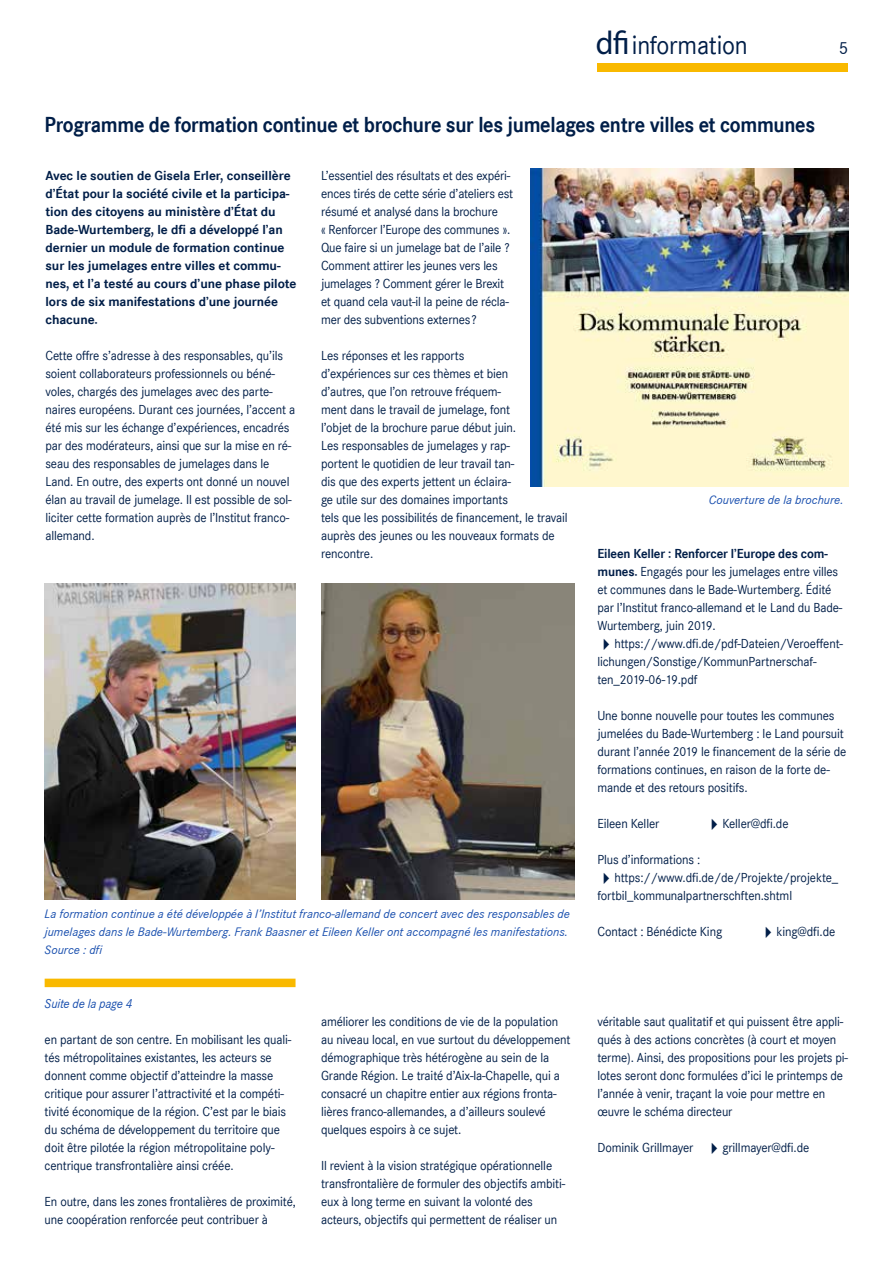
<style>
.page{position:relative;width:893px;height:1263px;background:#fff}
.page>*{position:absolute;margin:0;border:0;box-sizing:border-box;transform-origin:0 0}
.t1{font:27px "Corporate S";letter-spacing:-.01em;color:#001e48;scale:.95 1}
.t2{font:700 22.5px "Corporate S";letter-spacing:-.015em;color:#001e48;scale:.9 1}
.t3{font:18px "Corporate S";color:#001e48}
.t4{font:13.5px/18px "Corporate S";letter-spacing:-.01em;color:#001e48;scale:.95 1}
.t5{font:700 13.5px/18px "Corporate S";letter-spacing:-.005em;color:#001e48}
.t6{font:italic 13.5px "Corporate S";letter-spacing:-.01em;color:#194fae;scale:.95 1}
.t7{font:italic 12.75px/18px "Corporate S";color:#194fae}
.s1{font-family:"Myriad Pro";font-size:33px}
.s2{font-weight:700}
</style>
<div class="page">
<div style="left:597px;top:63px;width:251px;height:9px;background:#f9b900"></div>
<img style="left:531px;top:168px;width:318px;height:318px">
<img style="left:321px;top:584px;width:253px;height:315px">
<img style="left:45px;top:584px;width:251px;height:315px">
<div style="left:45px;top:979px;width:251px;height:8px;background:#f9b900"></div>
<h1 class="t1" style="left:596px;top:30px;width:161px"><span class="s1">dfi</span>information</h1>
<h3 class="t3" style="left:839px;top:38px;width:11px">5</h3>
<h2 class="t2" style="left:45px;top:112px;width:858px">Programme de formation continue et brochure sur les jumelages entre villes et communes</h2>
<p class="t5" style="left:45px;top:167px;width:252px">Avec le soutien de Gisela Erler, conseillère d’État pour la société civile et la participa&shy;tion des citoyens au ministère d’État du Bade-Wurtemberg, le dfi a développé l’an dernier un module de formation continue sur les jumelages entre villes et commu&shy;nes, et l’a testé au cours d’une phase pilote lors de six manifestations d’une journée chacune.</p>
<p class="t4" style="left:45px;top:347px;width:264px">Cette offre s’adresse à des responsables, qu’ils soient collaborateurs professionnels ou béné&shy;voles, chargés des jumelages avec des parte&shy;naires européens. Durant ces journées, l’accent a été mis sur les échange d’expériences, encadrés par des modérateurs, ainsi que sur la mise en ré&shy;seau des responsables de jumelages dans le Land. En outre, des experts ont donné un nouvel élan au travail de jumelage. Il est possible de sol&shy;liciter cette formation auprès de l’Institut franco&shy;allemand.</p>
<p class="t4" style="left:321px;top:167px;width:204px">L’essentiel des résultats et des expéri&shy;ences tirés de cette série d’ateliers est résumé et analysé dans la brochure<br>« Renforcer l’Europe des communes ».<br>Que faire si un jumelage bat de l’aile ?<br>Comment attirer les jeunes vers les jumelages ? Comment gérer le Brexit et quand cela vaut-il la peine de récla&shy;mer des subventions externes?</p>
<p class="t4" style="left:321px;top:347px;width:207px">Les réponses et les rapports d’expériences sur ces thèmes et bien d’autres, que l’on retrouve fréquem&shy;ment dans le travail de jumelage, font l’objet de la brochure parue début juin.<br>Les responsables de jumelages y rap&shy;portent le quotidien de leur travail tan&shy;dis que des experts jettent un éclaira&shy;ge utile sur des domaines importants</p>
<p class="t7" style="left:709px;top:491px;width:136px">Couverture de la brochure.</p>
<p class="t4" style="left:321px;top:509px;width:261px">tels que les possibilités de financement, le travail auprès des jeunes ou les nouveaux formats de rencontre.</p>
<p class="t4" style="left:597px;top:545px;width:259px"><span class="s2">Eileen Keller : Renforcer l’Europe des com&shy;munes.</span> Engagés pour les jumelages entre villes et communes dans le Bade-Wurtemberg. Édité par l’Institut franco-allemand et le Land du Bade-Wurtemberg, juin 2019.</p>
<p class="t4" style="left:597px;top:635px;width:260px">✔https://www.dfi.de/pdf-Dateien/Veroeffent&shy;lichungen/Sonstige/KommunPartnerschaf&shy;ten_2019-06-19.pdf</p>
<p class="t4" style="left:597px;top:707px;width:264px">Une bonne nouvelle pour toutes les communes jumelées du Bade-Wurtemberg : le Land poursuit durant l’année 2019 le financement de la série de formations continues, en raison de la forte de&shy;mande et des retours positifs.</p>
<p class="t4" style="left:597px;top:815px;width:67px">Eileen Keller</p>
<p class="t4" style="left:705px;top:815px;width:89px">✔Keller@dfi.de</p>
<p class="t4" style="left:597px;top:851px;width:110px">Plus d’informations :</p>
<p class="t4" style="left:597px;top:869px;width:255px">✔https://www.dfi.de/de/Projekte/projekte_ fortbil_kommunalpartnerschften.shtml</p>
<p class="t4" style="left:597px;top:923px;width:133px">Contact : Bénédicte King</p>
<p class="t4" style="left:759px;top:923px;width:81px">✔king@dfi.de</p>
<p class="t7" style="left:45px;top:905px;width:527px">La formation continue a été développée à l’Institut franco-allemand de concert avec des responsables de jumelages dans le Bade-Wurtemberg. Frank Baasner et Eileen Keller ont accompagné les manifestations.<br>Source : dfi</p>
<p class="t6" style="left:45px;top:996px;width:94px">Suite de la page 4</p>
<p class="t4" style="left:45px;top:1031px;width:261px">en partant de son centre. En mobilisant les quali&shy;tés métropolitaines existantes, les acteurs se donnent comme objectif d’atteindre la masse critique pour assurer l’attractivité et la compéti&shy;tivité économique de la région. C’est par le biais du schéma de développement du territoire que doit être pilotée la région métropolitaine poly&shy;centrique transfrontalière ainsi créée.</p>
<p class="t4" style="left:45px;top:1193px;width:266px">En outre, dans les zones frontalières de proximité, une coopération renforcée peut contribuer à</p>
<p class="t4" style="left:321px;top:1013px;width:264px">améliorer les conditions de vie de la population au niveau local, en vue surtout du développement démographique très hétérogène au sein de la Grande Région. Le traité d’Aix-la-Chapelle, qui a consacré un chapitre entier aux régions fronta&shy;lières franco-allemandes, a d’ailleurs soulevé quelques espoirs à ce sujet.</p>
<p class="t4" style="left:321px;top:1157px;width:259px">Il revient à la vision stratégique opérationnelle transfrontalière de formuler des objectifs ambiti&shy;eux à long terme en suivant la volonté des acteurs, objectifs qui permettent de réaliser un</p>
<p class="t4" style="left:597px;top:1013px;width:265px">véritable saut qualitatif et qui puissent être appli&shy;qués à des actions concrètes (à court et moyen terme). Ainsi, des propositions pour les projets pi&shy;lotes seront donc formulées d’ici le printemps de l’année à venir, traçant la voie pour mettre en œuvre le schéma directeur</p>
<p class="t4" style="left:597px;top:1139px;width:225px">Dominik Grillmayer ✔grillmayer@dfi.de</p>
</div>
